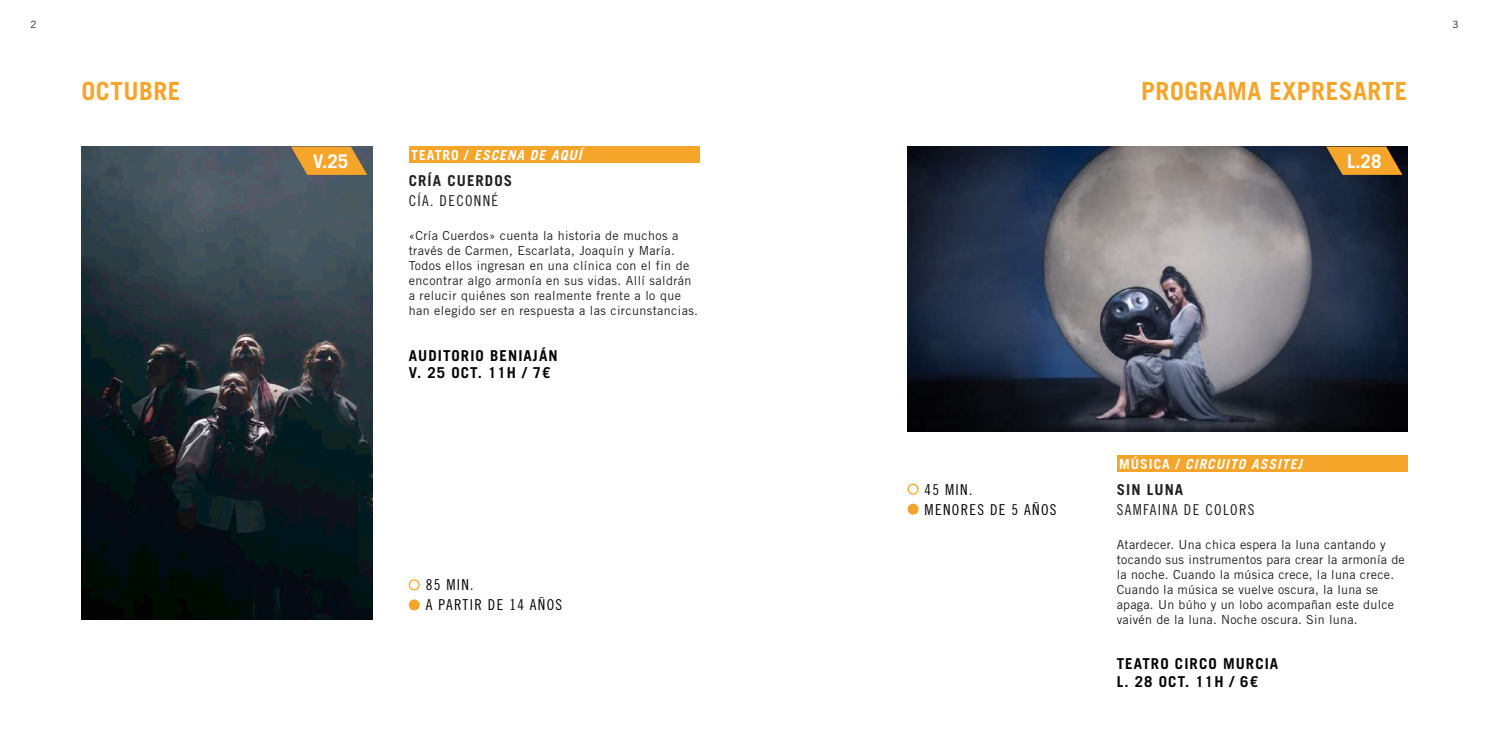
<style>
.page{position:relative;width:1489px;height:745px;background:#fff}
.page>*{position:absolute;margin:0;border:0;box-sizing:border-box;transform-origin:0 0}
.t1{font:700 25px "Trade Gothic LT Std";letter-spacing:.02em;color:#f5a52a}
.t2{font:700 18.75px "Trade Gothic LT Std";color:#fff}
.t3{font:700 15px/17.5px "Trade Gothic LT Std";letter-spacing:.07em;color:#040503}
.t4{font:15px/20px "Trade Gothic LT Std Cn 18";letter-spacing:.09em;color:#040503}
.t5{font:15px "Trade Gothic LT Std Cn 18";letter-spacing:.09em;color:#231f20}
.t6{font:700 15px "Trade Gothic LT Std";letter-spacing:.07em;color:#231f20}
.t7{font:italic 700 13.75px "Trade Gothic LT Std";letter-spacing:.07em;color:#fff}
.t8{font:12.5px/15px "Trade Gothic LT Std";letter-spacing:.03em;color:#231f20}
.t9{font:10px "Trade Gothic LT Std";color:#231f20}
.s1{font-style:normal}
</style>
<div class="page">
<img style="left:907px;top:146px;width:500px;height:285px">
<img style="left:81px;top:146px;width:291px;height:472px">
<div style="left:409px;top:146px;width:290px;height:17px;background:#f5a52a"></div>
<svg style="left:291px;top:146px;width:76px;height:29px"></svg>
<div style="left:1116px;top:455px;width:291px;height:16px;background:#f5a52a"></div>
<svg style="left:1326px;top:146px;width:76px;height:29px"></svg>
<div style="left:907px;top:483px;width:11px;height:11px;border:1px solid #f5a52a;border-radius:50%"></div>
<div style="left:908px;top:504px;width:9px;height:9px;background:#f5a52a;border-radius:50%"></div>
<div style="left:907px;top:503px;width:11px;height:11px;border:1px solid #f5a52a;border-radius:50%"></div>
<div style="left:409px;top:579px;width:11px;height:11px;border:1px solid #f5a52a;border-radius:50%"></div>
<div style="left:409px;top:599px;width:10px;height:10px;background:#f5a52a;border-radius:50%"></div>
<div style="left:409px;top:599px;width:11px;height:11px;border:1px solid #f5a52a;border-radius:50%"></div>
<p class="t9" style="left:30px;top:18px;width:8px">2</p>
<p class="t9" style="left:1452px;top:18px;width:8px">3</p>
<h1 class="t1" style="left:81px;top:75px;width:100px">OCTUBRE</h1>
<h1 class="t1" style="left:1141px;top:75px;width:268px">PROGRAMA EXPRESARTE</h1>
<h2 class="t2" style="left:313px;top:149px;width:37px">V.25</h2>
<p class="t7" style="left:411px;top:146px;width:172px"><span class="s1">TEATRO /</span> ESCENA DE AQUÍ</p>
<p class="t6" style="left:409px;top:171px;width:105px">CRÍA CUERDOS</p>
<p class="t5" style="left:409px;top:192px;width:91px">CÍA. DECONNÉ</p>
<p class="t8" style="left:409px;top:228px;width:291px">«Cría Cuerdos» cuenta la historia de muchos a través de Carmen, Escarlata, Joaquín y María.<br>Todos ellos ingresan en una clínica con el fin de encontrar algo armonía en sus vidas. Allí saldrán a relucir quiénes son realmente frente a lo que han elegido ser en respuesta a las circunstancias.</p>
<p class="t3" style="left:409px;top:346px;width:150px">AUDITORIO BENIAJÁN<br>V. 25 OCT. 11H / 7€</p>
<p class="t4" style="left:425px;top:574px;width:138px">85 MIN.<br>A PARTIR DE 14 AÑOS</p>
<h2 class="t2" style="left:1346px;top:149px;width:36px">L.28</h2>
<p class="t4" style="left:924px;top:479px;width:133px">45 MIN.<br>MENORES DE 5 AÑOS</p>
<p class="t7" style="left:1119px;top:455px;width:184px"><span class="s1">MÚSICA /</span> CIRCUITO ASSITEJ</p>
<p class="t6" style="left:1116px;top:480px;width:68px">SIN LUNA</p>
<p class="t5" style="left:1116px;top:500px;width:139px">SAMFAINA DE COLORS</p>
<p class="t8" style="left:1116px;top:536px;width:289px">Atardecer. Una chica espera la luna cantando y tocando sus instrumentos para crear la armonía de la noche. Cuando la música crece, la luna crece.<br>Cuando la música se vuelve oscura, la luna se apaga. Un búho y un lobo acompañan este dulce vaivén de la luna. Noche oscura. Sin luna.</p>
<p class="t3" style="left:1116px;top:654px;width:163px">TEATRO CIRCO MURCIA<br>L. 28 OCT. 11H / 6€</p>
</div>
